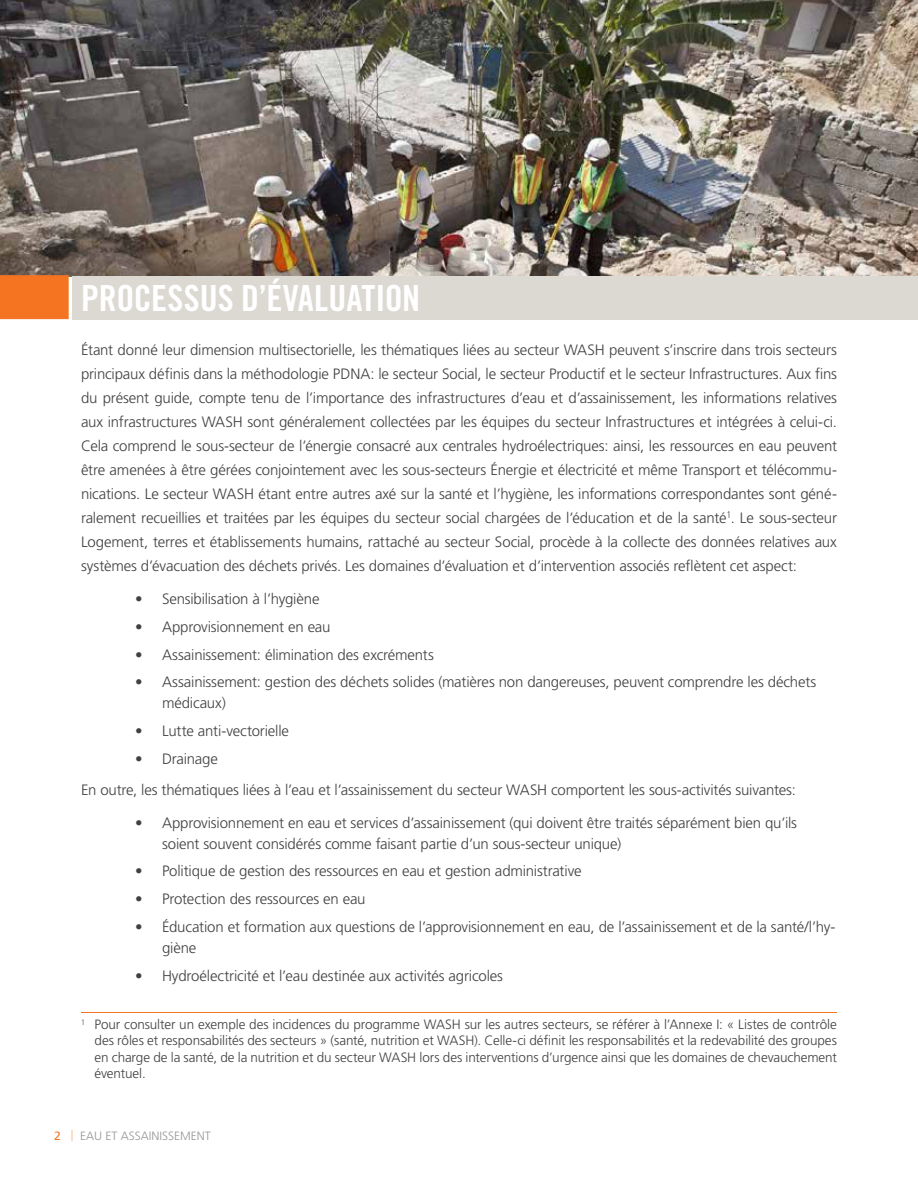
<style>
.page{position:relative;width:918px;height:1188px;background:#fff}
.page>*{position:absolute;margin:0;border:0;box-sizing:border-box;transform-origin:0 0}
.t1{font:36px "Trade Gothic LT Std Bd Cn 20";letter-spacing:-.005em;color:#fff}
.t2{font:300 15px/24px "Frutiger";letter-spacing:-.01em;color:#414042}
.t3{font:300 13.5px/16.5px "Frutiger";letter-spacing:-.005em;color:#414042;text-align:justify}
.t4{font:300 12px "Frutiger";color:#939598}
.s1{font-weight:400;color:#f47421}
.s2{font-size:15px;color:#fab584}
</style>
<div class="page">
<img style="left:0;top:0;width:918px;height:277px">
<div style="left:72px;top:276px;width:846px;height:44px;background:#dcd8d2"></div>
<div style="left:0;top:275px;width:69px;height:44px;background:#f47421"></div>
<hr style="left:81px;top:1012px;width:756px;height:1px;background:#f47421">
<h1 class="t1" style="left:81px;top:276px;width:341px">PROCESSUS D’ÉVALUATION</h1>
<p class="t2" style="left:81px;top:338px;width:758px;text-align:justify">Étant donné leur dimension multisectorielle, les thématiques liées au secteur WASH peuvent s’inscrire dans trois secteurs principaux définis dans la méthodologie PDNA: le secteur Social, le secteur Productif et le secteur Infrastructures. Aux fins du présent guide, compte tenu de l’importance des infrastructures d’eau et d’assainissement, les informations relatives aux infrastructures WASH sont généralement collectées par les équipes du secteur Infrastructures et intégrées à celui-ci.<br>Cela comprend le sous-secteur de l’énergie consacré aux centrales hydroélectriques: ainsi, les ressources en eau peuvent être amenées à être gérées conjointement avec les sous-secteurs Énergie et électricité et même Transport et télécommu&shy;nications. Le secteur WASH étant entre autres axé sur la santé et l’hygiène, les informations correspondantes sont géné&shy;ralement recueillies et traitées par les équipes du secteur social chargées de l’éducation et de la santé<sup>1</sup>. Le sous-secteur Logement, terres et établissements humains, rattaché au secteur Social, procède à la collecte des données relatives aux systèmes d’évacuation des déchets privés. Les domaines d’évaluation et d’intervention associés reflètent cet aspect:</p>
<p class="t2" style="left:135px;top:587px;width:186px">• Sensibilisation à l’hygiène</p>
<p class="t2" style="left:135px;top:615px;width:197px">• Approvisionnement en eau</p>
<p class="t2" style="left:135px;top:643px;width:300px">• Assainissement: élimination des excréments</p>
<p class="t2" style="left:162px;top:672px;width:656px;line-height:21px;text-indent:-27px">• Assainissement: gestion des déchets solides (matières non dangereuses, peuvent comprendre les déchets médicaux)</p>
<p class="t2" style="left:135px;top:719px;width:156px">• Lutte anti-vectorielle</p>
<p class="t2" style="left:81px;top:743px;width:716px;line-height:30.8px;text-indent:54px">• Drainage<br>En outre, les thématiques liées à l’eau et l’assainissement du secteur WASH comportent les sous-activités suivantes:</p>
<p class="t2" style="left:162px;top:812px;width:637px;line-height:21px;text-indent:-27px">• Approvisionnement en eau et services d’assainissement (qui doivent être traités séparément bien qu’ils soient souvent considérés comme faisant partie d’un sous-secteur unique)</p>
<p class="t2" style="left:135px;top:859px;width:448px">• Politique de gestion des ressources en eau et gestion administrative</p>
<p class="t2" style="left:135px;top:887px;width:232px">• Protection des ressources en eau</p>
<p class="t2" style="left:162px;top:916px;width:675px;line-height:21px;text-indent:-27px">• Éducation et formation aux questions de l’approvisionnement en eau, de l’assainissement et de la santé/l’hy&shy;giène</p>
<p class="t2" style="left:135px;top:964px;width:370px">• Hydroélectricité et l’eau destinée aux activités agricoles</p>
<p class="t3" style="left:94px;top:1016px;width:744px;text-indent:-14px"><sup>1</sup> Pour consulter un exemple des incidences du programme WASH sur les autres secteurs, se référer à l’Annexe I: « Listes de contrôle des rôles et responsabilités des secteurs » (santé, nutrition et WASH). Celle-ci définit les responsabilités et la redevabilité des groupes en charge de la santé, de la nutrition et du secteur WASH lors des interventions d’urgence ainsi que les domaines de chevauchement éventuel.</p>
<p class="t4" style="left:54px;top:1129px;width:158px"><span class="s1">2</span> <span class="s2">|</span> EAU ET ASSAINISSEMENT</p>
</div>
